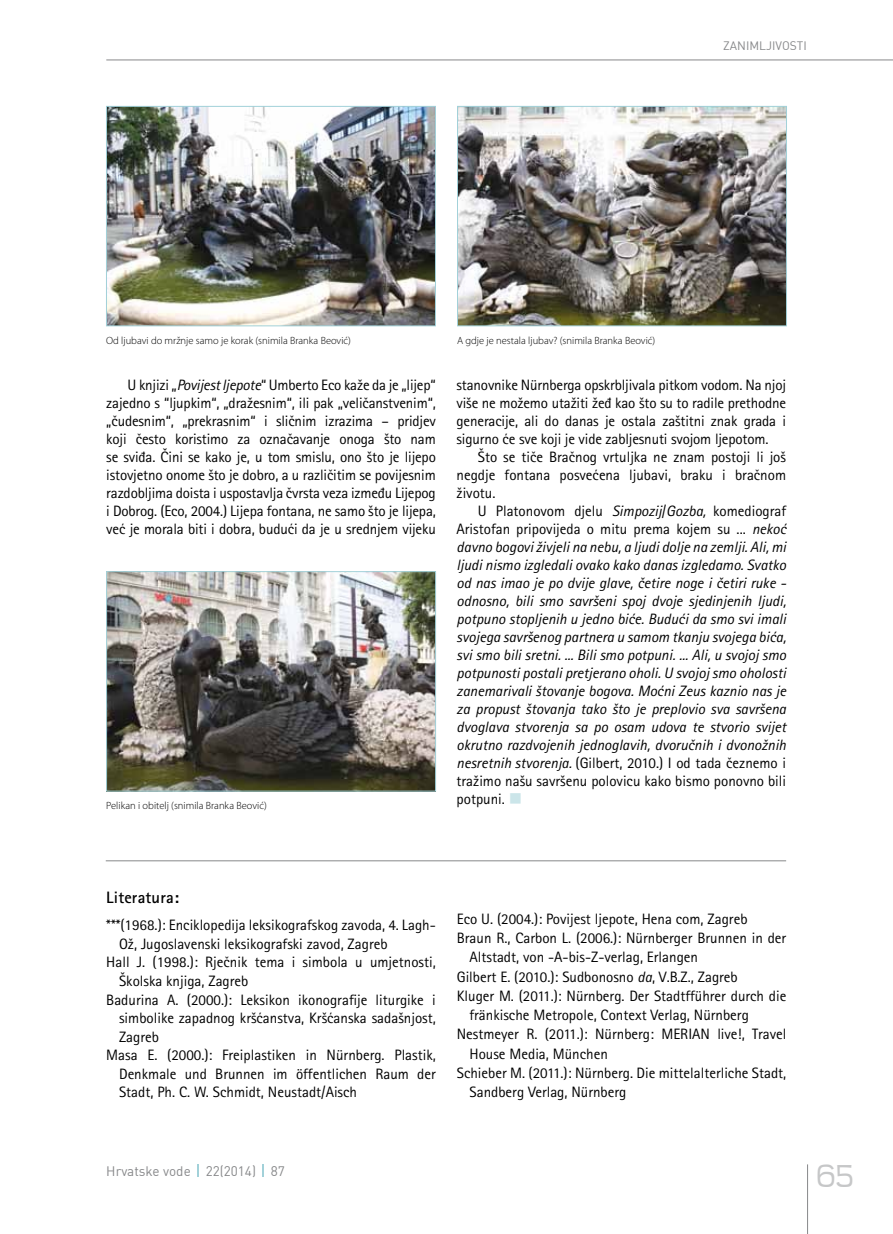
<style>
.page{position:relative;width:893px;height:1234px;background:#fff}
.page>*{position:absolute;margin:0;border:0;box-sizing:border-box;transform-origin:0 0}
.t1{font:300 36px "Teen";color:#c6c7c8}
.t2{font:700 16.5px "Rotis Sans Serifklemy";letter-spacing:.01em;color:#000}
.t3{font:15px/18px "Rotis Sans Serifklemy";color:#000;text-align:justify}
.t4{font:italic 15px/18px "Rotis Sans Serifklemy";color:#000;text-align:justify}
.t5{font:13.5px "DIN";color:#87888a}
.t6{font:12px "DIN";color:#87888a}
.t7{font:300 10.5px "Myriad Pro";color:#000}
.s1{font-style:italic}
.s2{font-style:normal}
.s3{color:#cbe5e9}
</style>
<div class="page">
<hr style="left:807px;top:1164px;width:1px;height:69px;background:#87888a">
<hr style="left:106px;top:60px;width:787px;height:1px;background:#87888a">
<svg style="left:198px;top:1164px;width:1px;height:12px"></svg>
<svg style="left:263px;top:1164px;width:1px;height:12px"></svg>
<img style="left:108px;top:108px;width:326px;height:216px">
<div style="left:106px;top:106px;width:330px;height:220px;border:1px solid #a2d1d9"></div>
<img style="left:108px;top:573px;width:326px;height:216px">
<div style="left:106px;top:571px;width:330px;height:220px;border:1px solid #a2d1d9"></div>
<img style="left:459px;top:108px;width:326px;height:216px">
<div style="left:457px;top:106px;width:330px;height:220px;border:1px solid #a2d1d9"></div>
<hr style="left:106px;top:860px;width:680px;height:1px;background:#87888a">
<p class="t6" style="left:723px;top:37px;width:22px">ZANIML</p>
<p class="t6" style="left:766px;top:37px;width:36px">JIVOSTI</p>
<p class="t7" style="left:106px;top:334px;width:246px">Od ljubavi do mržnje samo je korak (snimila Branka Beović)</p>
<p class="t7" style="left:457px;top:334px;width:200px">A gdje je nestala ljubav? (snimila Branka Beović)</p>
<p class="t3" style="left:106px;top:375px;width:331px;text-indent:21px">U knjizi „<span class="s1">Povijest ljepote</span>“ Umberto Eco kaže da je „lijep“ zajedno s “ljupkim“, „dražesnim“, ili pak „veličanstvenim“, „čudesnim“, „prekrasnim“ i sličnim izrazima – pridjev koji često koristimo za označavanje onoga što nam se sviđa. Čini se kako je, u tom smislu, ono što je lijepo istovjetno onome što je dobro, a u različitim se povijesnim razdobljima doista i uspostavlja čvrsta veza između Lijepog i Dobrog. (Eco, 2004.) Lijepa fontana, ne samo što je lijepa, već je morala biti i dobra, budući da je u srednjem vijeku</p>
<p class="t3" style="left:457px;top:375px;width:331px">stanovnike Nürnberga opskrbljivala pitkom vodom. Na njoj više ne možemo utažiti žeđ kao što su to radile prethodne generacije, ali do danas je ostala zaštitni znak grada i sigurno će sve koji je vide zabljesnuti svojom ljepotom.</p>
<p class="t3" style="left:457px;top:447px;width:331px;text-indent:21px">Što se tiče Bračnog vrtuljka ne znam postoji li još negdje fontana posvećena ljubavi, braku i bračnom životu.</p>
<p class="t4" style="left:457px;top:501px;width:331px;text-indent:21px"><span class="s2">U Platonovom djelu</span> Simpozij<span class="s2">/</span>Gozba, <span class="s2">komediograf Aristofan pripovijeda o mitu prema kojem su ...</span> nekoć davno bogovi živjeli na nebu, a ljudi dolje na zemlji. Ali, mi ljudi nismo izgledali ovako kako danas izgledamo. Svatko od nas imao je po dvije glave, četire noge i četiri ruke - odnosno, bili smo savršeni spoj dvoje sjedinjenih ljudi, potpuno stopljenih u jedno biće. Budući da smo svi imali svojega savršenog partnera u samom tkanju svojega bića, svi smo bili sretni. ... Bili smo potpuni. ... Ali, u svojoj smo potpunosti postali pretjerano oholi. U svojoj smo oholosti zanemarivali štovanje bogova. Moćni Zeus kaznio nas je za propust štovanja tako što je preplovio sva savršena dvoglava stvorenja sa po osam udova te stvorio svijet okrutno razdvojenih jednoglavih, dvoručnih i dvonožnih nesretnih stvorenja. <span class="s2">(Gilbert, 2010.) I od tada čeznemo i tražimo našu savršenu polovicu kako bismo ponovno bili potpuni.</span> <span class="s3">■</span></p>
<p class="t7" style="left:106px;top:799px;width:162px">Pelikan i obitelj (snimila Branka Beović)</p>
<p class="t2" style="left:106px;top:887px;width:74px">Literatura:</p>
<p class="t3" style="left:106px;top:915px;width:331px">***(1968.): Enciklopedija leksikografskog zavoda, 4. Lagh-</p>
<p class="t3" style="left:119px;top:934px;width:270px">Ož, Jugoslavenski leksikografski zavod, Zagreb</p>
<p class="t3" style="left:106px;top:953px;width:331px">Hall J. (1998.): Rječnik tema i simbola u umjetnosti,</p>
<p class="t3" style="left:119px;top:971px;width:131px">Školska knjiga, Zagreb</p>
<p class="t3" style="left:106px;top:990px;width:331px">Badurina A. (2000.): Leksikon ikonografije liturgike i</p>
<p class="t3" style="left:119px;top:1008px;width:318px">simbolike zapadnog kršćanstva, Kršćanska sadašnjost,</p>
<p class="t3" style="left:119px;top:1027px;width:41px">Zagreb</p>
<p class="t3" style="left:106px;top:1045px;width:331px">Masa E. (2000.): Freiplastiken in Nürnberg. Plastik,</p>
<p class="t3" style="left:119px;top:1064px;width:318px">Denkmale und Brunnen im öffentlichen Raum der</p>
<p class="t3" style="left:119px;top:1082px;width:239px">Stadt, Ph. C. W. Schmidt, Neustadt/Aisch</p>
<p class="t3" style="left:457px;top:909px;width:292px">Eco U. (2004.): Povijest ljepote, Hena com, Zagreb</p>
<p class="t3" style="left:457px;top:928px;width:331px">Braun R., Carbon L. (2006.): Nürnberger Brunnen in der</p>
<p class="t3" style="left:469px;top:947px;width:230px">Altstadt, von -A-bis-Z-verlag, Erlangen</p>
<p class="t3" style="left:457px;top:967px;width:283px">Gilbert E. (2010.): Sudbonosno <span class="s1">da</span>, V.B.Z., Zagreb</p>
<p class="t3" style="left:457px;top:986px;width:331px">Kluger M. (2011.): Nürnberg. Der Stadtfführer durch die</p>
<p class="t3" style="left:469px;top:1005px;width:281px">fränkische Metropole, Context Verlag, Nürnberg</p>
<p class="t3" style="left:457px;top:1025px;width:331px">Nestmeyer R. (2011.): Nürnberg: MERIAN live!, Travel</p>
<p class="t3" style="left:469px;top:1044px;width:140px">House Media, München</p>
<p class="t3" style="left:457px;top:1063px;width:331px">Schieber M. (2011.): Nürnberg. Die mittelalterliche Stadt,</p>
<p class="t3" style="left:469px;top:1082px;width:158px">Sandberg Verlag, Nürnberg</p>
<p class="t5" style="left:106px;top:1161px;width:180px">Hrvatske vode 22(2014) 87</p>
<h1 class="t1" style="left:816px;top:1156px;width:39px">65</h1>
</div>
